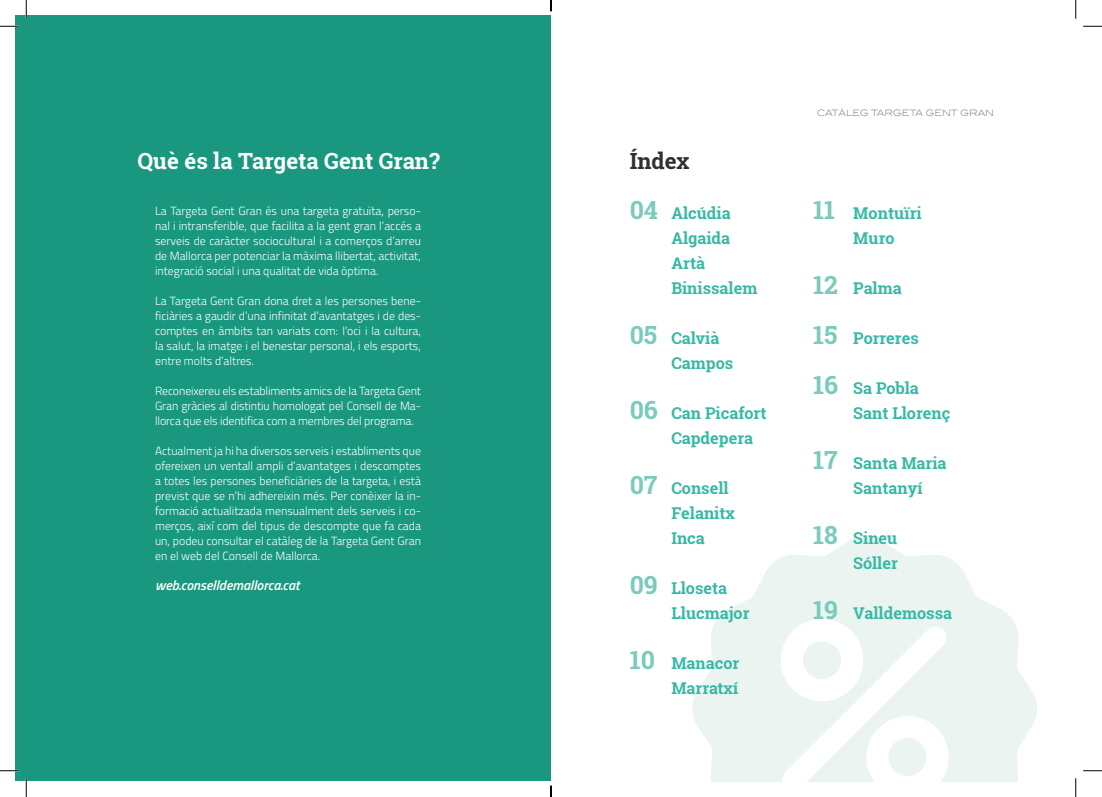
<style>
.page{position:relative;width:1102px;height:797px;background:#fff}
.page>*{position:absolute;margin:0;border:0;box-sizing:border-box;transform-origin:0 0}
.t1{font:700 25px "Roboto Slab";color:#7acbbb}
.t2{font:700 22.25px "Roboto Slab";color:#fff}
.t3{font:700 22.25px "Roboto Slab";color:#312f30}
.t4{font:700 16.25px "Roboto Slab";color:#37b9a5}
.t5{font:italic 600 13.75px "Titillium";color:#fff}
.t6{font:300 11.88px/15px "Titillium";color:#fff;text-align:justify}
.t7{font:300 8.75px "Blair ITC Std";letter-spacing:-.005em;color:#808080}
</style>
<div class="page">
<svg style="left:692px;top:536px;width:345px;height:245px;fill:#ebf4f1"></svg>
<div style="left:16px;top:16px;width:535px;height:765px;background:#19987f"></div>
<svg style="left:0;top:25px;width:19px;height:2px"></svg>
<svg style="left:1083px;top:25px;width:18px;height:2px"></svg>
<svg style="left:0;top:770px;width:19px;height:1px"></svg>
<svg style="left:1083px;top:770px;width:18px;height:1px"></svg>
<svg style="left:25px;top:0;width:2px;height:19px"></svg>
<svg style="left:25px;top:778px;width:2px;height:19px"></svg>
<svg style="left:1075px;top:0;width:1px;height:19px"></svg>
<svg style="left:1075px;top:778px;width:1px;height:19px"></svg>
<svg style="left:550px;top:785px;width:1px;height:12px"></svg>
<p class="t2" style="left:137px;top:145px;width:304px">Què és la Targeta Gent Gran?</p>
<p class="t3" style="left:629px;top:145px;width:61px">Índex</p>
<p class="t6" style="left:155px;top:203px;width:267px">La Targeta Gent Gran és una targeta gratuïta, perso&shy;nal i intransferible, que facilita a la gent gran l’accés a serveis de caràcter sociocultural i a comerços d’arreu de Mallorca per potenciar la màxima llibertat, activitat, integració social i una qualitat de vida òptima.</p>
<p class="t6" style="left:155px;top:293px;width:267px">La Targeta Gent Gran dona dret a les persones bene&shy;ficiàries a gaudir d’una infinitat d’avantatges i de des&shy;comptes en àmbits tan variats com: l’oci i la cultura, la salut, la imatge i el benestar personal, i els esports, entre molts d’altres.</p>
<p class="t6" style="left:155px;top:383px;width:267px">Reconeixereu els establiments amics de la Targeta Gent Gran gràcies al distintiu homologat pel Consell de Ma&shy;llorca que els identifica com a membres del programa.</p>
<p class="t6" style="left:155px;top:443px;width:267px">Actualment ja hi ha diversos serveis i establiments que ofereixen un ventall ampli d’avantatges i descomptes a totes les persones beneficiàries de la targeta, i està previst que se n’hi adhereixin més. Per conèixer la in&shy;formació actualitzada mensualment dels serveis i co&shy;merços, així com del tipus de descompte que fa cada un, podeu consultar el catàleg de la Targeta Gent Gran en el web del Consell de Mallorca.</p>
<p class="t5" style="left:155px;top:575px;width:146px">web.conselldemallorca.cat</p>
<p class="t1" style="left:629px;top:193px;width:30px">04</p>
<p class="t1" style="left:629px;top:318px;width:29px">05</p>
<p class="t1" style="left:629px;top:393px;width:30px">06</p>
<p class="t1" style="left:629px;top:468px;width:29px">07</p>
<p class="t1" style="left:629px;top:568px;width:30px">09</p>
<p class="t1" style="left:629px;top:643px;width:27px">10</p>
<p class="t4" style="left:671px;top:202px;width:61px">Alcúdia</p>
<p class="t4" style="left:671px;top:227px;width:60px">Algaida</p>
<p class="t4" style="left:671px;top:252px;width:35px">Artà</p>
<p class="t4" style="left:671px;top:277px;width:88px">Binissalem</p>
<p class="t4" style="left:671px;top:327px;width:50px">Calvià</p>
<p class="t4" style="left:671px;top:352px;width:63px">Campos</p>
<p class="t4" style="left:671px;top:402px;width:97px">Can Picafort</p>
<p class="t4" style="left:671px;top:427px;width:83px">Capdepera</p>
<p class="t4" style="left:671px;top:477px;width:59px">Consell</p>
<p class="t4" style="left:671px;top:502px;width:65px">Felanitx</p>
<p class="t4" style="left:671px;top:527px;width:35px">Inca</p>
<p class="t4" style="left:671px;top:577px;width:57px">Lloseta</p>
<p class="t4" style="left:671px;top:602px;width:80px">Llucmajor</p>
<p class="t4" style="left:671px;top:652px;width:69px">Manacor</p>
<p class="t4" style="left:671px;top:677px;width:69px">Marratxí</p>
<p class="t7" style="left:816px;top:108px;width:179px">CATÀLEG TARGETA GENT GRAN</p>
<p class="t1" style="left:813px;top:193px;width:24px">11</p>
<p class="t1" style="left:813px;top:268px;width:26px">12</p>
<p class="t1" style="left:813px;top:318px;width:26px">15</p>
<p class="t1" style="left:813px;top:368px;width:27px">16</p>
<p class="t1" style="left:813px;top:443px;width:26px">17</p>
<p class="t1" style="left:813px;top:518px;width:26px">18</p>
<p class="t1" style="left:813px;top:593px;width:26px">19</p>
<p class="t4" style="left:853px;top:202px;width:70px">Montuïri</p>
<p class="t4" style="left:853px;top:227px;width:43px">Muro</p>
<p class="t4" style="left:853px;top:277px;width:50px">Palma</p>
<p class="t4" style="left:853px;top:327px;width:67px">Porreres</p>
<p class="t4" style="left:853px;top:377px;width:67px">Sa Pobla</p>
<p class="t4" style="left:853px;top:402px;width:98px">Sant Llorenç</p>
<p class="t4" style="left:853px;top:452px;width:95px">Santa Maria</p>
<p class="t4" style="left:853px;top:477px;width:71px">Santanyí</p>
<p class="t4" style="left:853px;top:527px;width:46px">Sineu</p>
<p class="t4" style="left:853px;top:552px;width:46px">Sóller</p>
<p class="t4" style="left:853px;top:602px;width:100px">Valldemossa</p>
</div>
